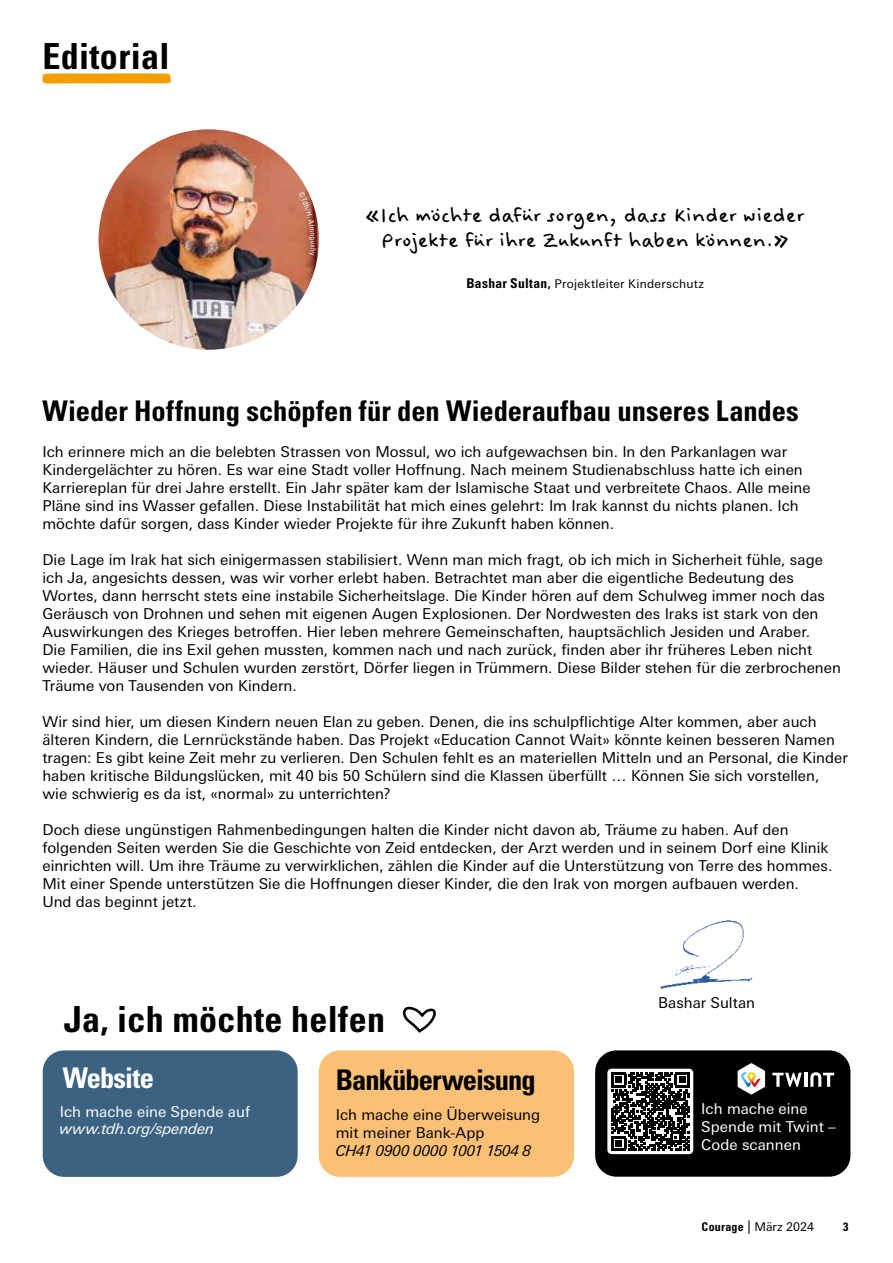
<style>
.page{position:relative;width:893px;height:1263px;background:#fff}
.page>*{position:absolute;margin:0;border:0;box-sizing:border-box;transform-origin:0 0}
.t1{font:700 condensed 36px "Univers LT Std";letter-spacing:.01em;color:#000}
.t2{font:700 condensed 28.5px "Univers LT Std";letter-spacing:-.005em;color:#000}
.t3{font:700 condensed 28.5px "Univers LT Std";letter-spacing:-.03em;color:#000}
.t4{font:700 condensed 28.5px "Univers LT Std";letter-spacing:-.03em;color:#fff}
.t5{font:25.5px/25.5px "Felt Tip Woman";letter-spacing:-.005em;color:#000;text-align:center}
.t6{font:15px/18px "Univers Next Pro";color:#000}
.t7{font:15px/18px "Univers Next Pro";letter-spacing:.005em;color:#fff}
.t8{font:italic 15px "Univers Next Pro";letter-spacing:-.02em;color:#000}
.t9{font:italic 15px "Univers Next Pro";color:#fff}
.t10{font:12px "Univers Next Pro";letter-spacing:.02em;color:#000}
.t11{font:12px "Univers Next Pro";color:#000}
.t12{font:700 condensed 12px "Univers LT Std";color:#000}
.s1{font-family:"Univers LT Std";font-weight:700;font-stretch:condensed;font-size:13.5px}
.s2{font-family:"Univers LT Std";font-weight:700;font-stretch:condensed}
.s3{font-size:13.5px}
</style>
<div class="page">
<img style="left:660px;top:920px;width:93px;height:69px">
<div style="left:43px;top:1050px;width:255px;height:127px;background:#3b6280;border-radius:21px"></div>
<div style="left:595px;top:1050px;width:255px;height:127px;background:#000;border-radius:21px"></div>
<svg style="left:737px;top:1063px;width:98px;height:32px"></svg>
<div style="left:607px;top:1069px;width:86px;height:85px;background:#fff;border-radius:4px"></div>
<svg style="left:611px;top:1072px;width:79px;height:79px"></svg>
<div style="left:319px;top:1050px;width:255px;height:127px;background:#fac075;border-radius:21px"></div>
<svg style="left:402px;top:1006px;width:34px;height:27px"></svg>
<svg style="left:42px;top:73px;width:129px;height:11px"></svg>
<img style="left:99px;top:129px;width:220px;height:221px;border-radius:110px">
<svg style="left:299px;top:191px;width:17px;height:64px"></svg>
<h1 class="t1" style="left:43px;top:34px;width:128px">Editorial</h1>
<h3 class="t5" style="left:365px;top:203px;width:440px">«Ich möchte dafür sorgen, dass Kinder wieder<br>Projekte für ihre Zukunft haben können.»</h3>
<p class="t10" style="left:466px;top:277px;width:239px"><span class="s1">Bashar Sultan,</span> Projektleiter Kinderschutz</p>
<h2 class="t2" style="left:42px;top:393px;width:758px">Wieder Hoffnung schöpfen für den Wiederaufbau unseres Landes</h2>
<p class="t6" style="left:42px;top:442px;width:770px">Ich erinnere mich an die belebten Strassen von Mossul, wo ich aufgewachsen bin. In den Parkanlagen war Kindergelächter zu hören. Es war eine Stadt voller Hoffnung. Nach meinem Studienabschluss hatte ich einen Karriereplan für drei Jahre erstellt. Ein Jahr später kam der Islamische Staat und verbreitete Chaos. Alle meine Pläne sind ins Wasser gefallen. Diese Instabilität hat mich eines gelehrt: Im Irak kannst du nichts planen. Ich möchte dafür sorgen, dass Kinder wieder Projekte für ihre Zukunft haben können.</p>
<p class="t6" style="left:42px;top:550px;width:800px">Die Lage im Irak hat sich einigermassen stabilisiert. Wenn man mich fragt, ob ich mich in Sicherheit fühle, sage ich Ja, angesichts dessen, was wir vorher erlebt haben. Betrachtet man aber die eigentliche Bedeutung des Wortes, dann herrscht stets eine instabile Sicherheitslage. Die Kinder hören auf dem Schulweg immer noch das Geräusch von Drohnen und sehen mit eigenen Augen Explosionen. Der Nordwesten des Iraks ist stark von den Auswirkungen des Krieges betroffen. Hier leben mehrere Gemeinschaften, hauptsächlich Jesiden und Araber.<br>Die Familien, die ins Exil gehen mussten, kommen nach und nach zurück, finden aber ihr früheres Leben nicht wieder. Häuser und Schulen wurden zerstört, Dörfer liegen in Trümmern. Diese Bilder stehen für die zerbrochenen Träume von Tausenden von Kindern.</p>
<p class="t6" style="left:42px;top:712px;width:807px">Wir sind hier, um diesen Kindern neuen Elan zu geben. Denen, die ins schulpflichtige Alter kommen, aber auch älteren Kindern, die Lernrückstände haben. Das Projekt «Education Cannot Wait» könnte keinen besseren Namen tragen: Es gibt keine Zeit mehr zu verlieren. Den Schulen fehlt es an materiellen Mitteln und an Personal, die Kinder haben kritische Bildungslücken, mit 40 bis 50 Schülern sind die Klassen überfüllt … Können Sie sich vorstellen, wie schwierig es da ist, «normal» zu unterrichten?</p>
<p class="t6" style="left:42px;top:820px;width:791px">Doch diese ungünstigen Rahmenbedingungen halten die Kinder nicht davon ab, Träume zu haben. Auf den folgenden Seiten werden Sie die Geschichte von Zeid entdecken, der Arzt werden und in seinem Dorf eine Klinik einrichten will. Um ihre Träume zu verwirklichen, zählen die Kinder auf die Unterstützung von Terre des hommes.<br>Mit einer Spende unterstützen Sie die Hoffnungen dieser Kinder, die den Irak von morgen aufbauen werden.<br>Und das beginnt jetzt.</p>
<h1 class="t1" style="left:64px;top:997px;width:323px">Ja, ich möchte helfen</h1>
<h2 class="t4" style="left:63px;top:1060px;width:93px">Website</h2>
<p class="t7" style="left:60px;top:1103px;width:192px">Ich mache eine Spende auf</p>
<p class="t9" style="left:60px;top:1119px;width:156px">www.tdh.org/spenden</p>
<h2 class="t3" style="left:336px;top:1062px;width:201px">Banküberweisung</h2>
<p class="t6" style="left:336px;top:1106px;width:206px">Ich mache eine Überweisung mit meiner Bank-App</p>
<p class="t8" style="left:336px;top:1142px;width:197px">CH41 0900 0000 1001 1504 8</p>
<p class="t6" style="left:658px;top:993px;width:99px">Bashar Sultan</p>
<p class="t7" style="left:701px;top:1100px;width:136px">Ich mache eine<br>Spende mit Twint –<br>Code scannen</p>
<p class="t11" style="left:702px;top:1219px;width:114px"><span class="s2">Courage</span> <span class="s3">|</span> März 2024</p>
<p class="t12" style="left:843px;top:1219px;width:7px">3</p>
</div>
